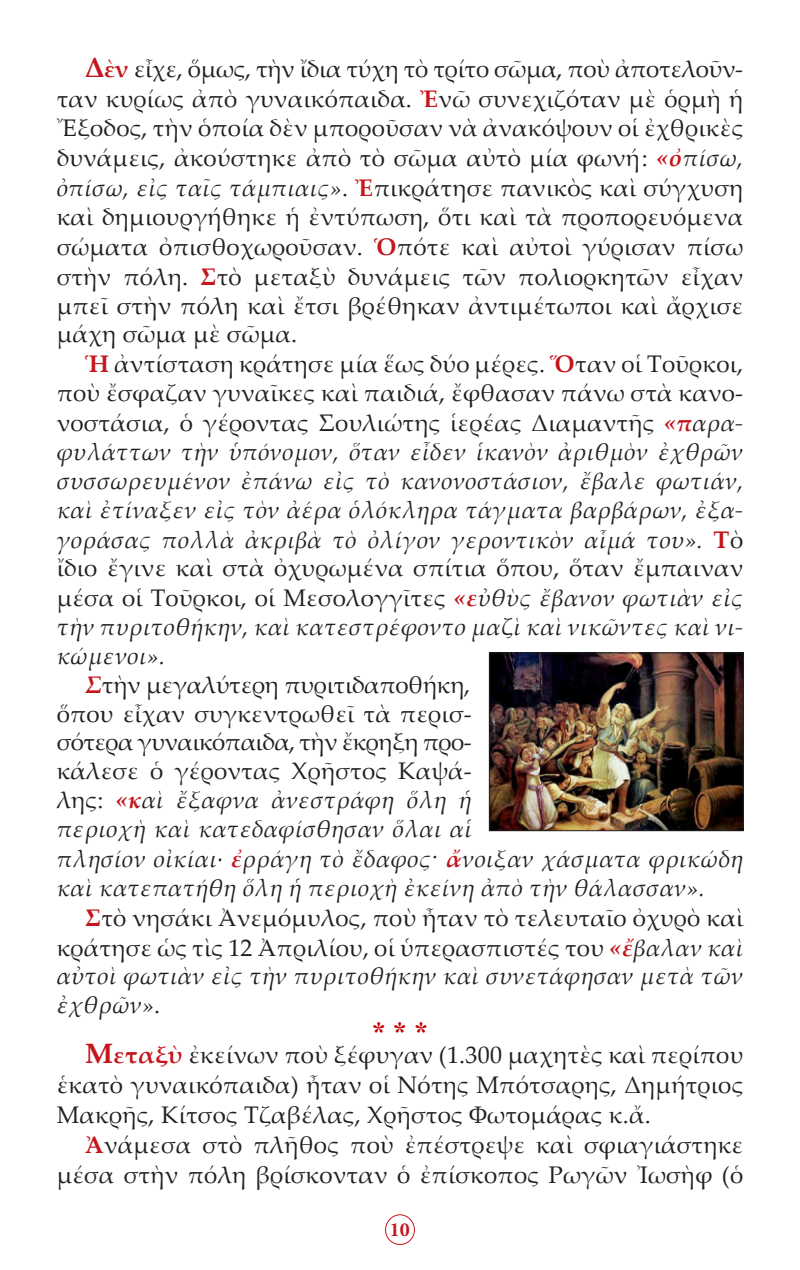
<style>
.page{position:relative;width:800px;height:1270px;background:#fff}
.page>*{position:absolute;margin:0;border:0;box-sizing:border-box;transform-origin:0 0}
.t1{font:28px "CTOS New Times Bold Test 1";color:#c80000}
.t2{font:24px/29.4px "Palatino Linotype";letter-spacing:.01em;color:#231f20;text-align:justify}
.t3{font:italic 24px/29.2px "Palatino Linotype";letter-spacing:.01em;color:#231f20;text-align:justify}
.t4{font:24px "Palatino Linotype";letter-spacing:-.01em;color:#231f20}
.t5{font:24px/28.8px "Palatino Linotype";letter-spacing:-.02em;color:#231f20}
.t6{font:700 20px "Minion Pro";color:#c4161c}
.s1{font-weight:700;font-size:28px;color:#c4161c}
.s2{font-weight:700;color:#c4161c}
.s3{font-weight:700;font-style:italic;color:#c4161c}
.s4{font-style:italic}
.s5{font-weight:700;font-style:normal;color:#c4161c}
.s6{font-style:normal}
</style>
<div class="page">
<div style="left:385px;top:1214px;width:30px;height:31px;border:1px solid #c4161c;border-radius:50%"></div>
<img style="left:491px;top:654px;width:251px;height:175px">
<div style="left:489px;top:652px;width:255px;height:179px;border:1px solid #231f20"></div>
<p class="t4" style="left:85px;top:52px;width:660px"><span class="s1">Δ</span><span class="s2">ὲν</span> εἶχε, ὅμως, τὴν ἴδια τύχη τὸ τρίτο σῶμα, ποὺ ἀποτελοῦν-</p>
<p class="t2" style="left:57px;top:83px;width:688px">ταν κυρίως ἀπὸ γυναικόπαιδα. <span class="s2">Ἐ</span>νῶ συνεχιζόταν μὲ ὁρμὴ ἡ Ἔξοδος, τὴν ὁποία δὲν μποροῦσαν νὰ ἀνακόψουν οἱ ἐχθρικὲς δυνάμεις, ἀκούστηκε ἀπὸ τὸ σῶμα αὐτὸ μία φωνή: <span class="s3">«ὀ</span><span class="s4">πίσω, ὀπίσω, εἰς ταῖς τάμπιαις»</span>. <span class="s2">Ἐ</span>πικράτησε πανικὸς καὶ σύγχυση καὶ δημιουργήθηκε ἡ ἐντύπωση, ὅτι καὶ τὰ προπορευόμενα σώματα ὀπισθοχωροῦσαν. <span class="s2">Ὁ</span>πότε καὶ αὐτοὶ γύρισαν πίσω στὴν πόλη. <span class="s2">Σ</span>τὸ μεταξὺ δυνάμεις τῶν πολιορκητῶν εἶχαν μπεῖ στὴν πόλη καὶ ἔτσι βρέθηκαν ἀντιμέτωποι καὶ ἄρχισε μάχη σῶμα μὲ σῶμα.</p>
<p class="t3" style="left:57px;top:349px;width:688px;text-indent:28px"><span class="s5">Ἡ</span> <span class="s6">ἀντίσταση κράτησε μία ἕως δύο μέρες.</span> <span class="s5">Ὅ</span><span class="s6">ταν οἱ Τοῦρκοι, ποὺ ἔσφαζαν γυναῖκες καὶ παιδιά, ἔφθασαν πάνω στὰ κανο&shy;νοστάσια, ὁ γέροντας Σουλιώτης ἱερέας Διαμαντῆς</span> <span class="s2">«π</span>αρα&shy;φυλάττων τὴν ὑπόνομον, ὅταν εἶδεν ἱκανὸν ἀριθμὸν ἐχθρῶν συσσωρευμένον ἐπάνω εἰς τὸ κανονοστάσιον, ἔβαλε φωτιάν, καὶ ἐτίναξεν εἰς τὸν ἀέρα ὁλόκληρα τάγματα βαρβάρων, ἐξα&shy;γοράσας πολλὰ ἀκριβὰ τὸ ὀλίγον γεροντικὸν αἷμά του». <span class="s5">Τ</span><span class="s6">ὸ ἴδιο ἔγινε καὶ στὰ ὀχυρωμένα σπίτια ὅπου, ὅταν ἔμπαιναν μέσα οἱ Τοῦρκοι, οἱ Μεσολογγῖτες</span> <span class="s2">«ε</span>ὐθὺς ἔβανον φωτιὰν εἰς τὴν πυριτοθήκην, καὶ κατεστρέφοντο μαζὶ καὶ νικῶντες καὶ νι&shy;κώμενοι».</p>
<p class="t4" style="left:85px;top:668px;width:387px"><span class="s3">Σ</span>τὴν μεγαλύτερη πυριτιδαποθήκη,</p>
<p class="t5" style="left:57px;top:698px;width:417px">ὅπου εἶχαν συγκεντρωθεῖ τὰ περισ&shy;σότερα γυναικόπαιδα, τὴν ἔκρηξη προ-</p>
<p class="t3" style="left:57px;top:756px;width:688px;text-align:left"><span class="s6">κάλεσε ὁ γέροντας Χρῆστος Καψά-<br>λης:</span> <span class="s2">«κ</span>αὶ ἔξαφνα ἀνεστράφη ὅλη ἡ<br>περιοχὴ καὶ κατεδαφίσθησαν ὅλαι αἱ<br>πλησίον οἰκίαι∙ <span class="s2">ἐ</span>ρράγη τὸ ἔδαφος· <span class="s2">ἄ</span>νοιξαν χάσματα φρικώδη καὶ κατεπατήθη ὅλη ἡ περιοχὴ ἐκείνη ἀπὸ τὴν θάλασσαν».</p>
<p class="t2" style="left:57px;top:902px;width:688px;text-indent:28px"><span class="s2">Σ</span>τὸ νησάκι Ἀνεμόμυλος, ποὺ ἦταν τὸ τελευταῖο ὀχυρὸ καὶ κράτησε ὡς τὶς 12 Ἀπριλίου, οἱ ὑπερασπιστές του <span class="s3">«ἔ</span><span class="s4">βαλαν καὶ αὐτοὶ φωτιὰν εἰς τὴν πυριτοθήκην καὶ συνετάφησαν μετὰ τῶν ἐχθρῶν»</span>.</p>
<p class="t1" style="left:372px;top:1016px;width:57px">* * *</p>
<p class="t2" style="left:57px;top:1039px;width:688px;line-height:30px;text-indent:28px"><span class="s1">Μ</span><span class="s2">εταξὺ</span> ἐκείνων ποὺ ξέφυγαν (1.300 μαχητὲς καὶ περίπου ἑκατὸ γυναικόπαιδα) ἦταν οἱ Νότης Μπότσαρης, Δημήτριος Μακρῆς, Κίτσoς Τζαβέλας, Χρῆστος Φωτομάρας κ.ἄ.</p>
<p class="t2" style="left:57px;top:1129px;width:688px;line-height:30px;text-align:right"><span class="s2">Ἀ</span>νάμεσα στὸ πλῆθος ποὺ ἐπέστρεψε καὶ σφιαγιάστηκε μέσα στὴν πόλη βρίσκονταν ὁ ἐπίσκοπος Ρωγῶν Ἰωσὴφ (ὁ</p>
<p class="t6" style="left:390px;top:1216px;width:21px">10</p>
</div>
